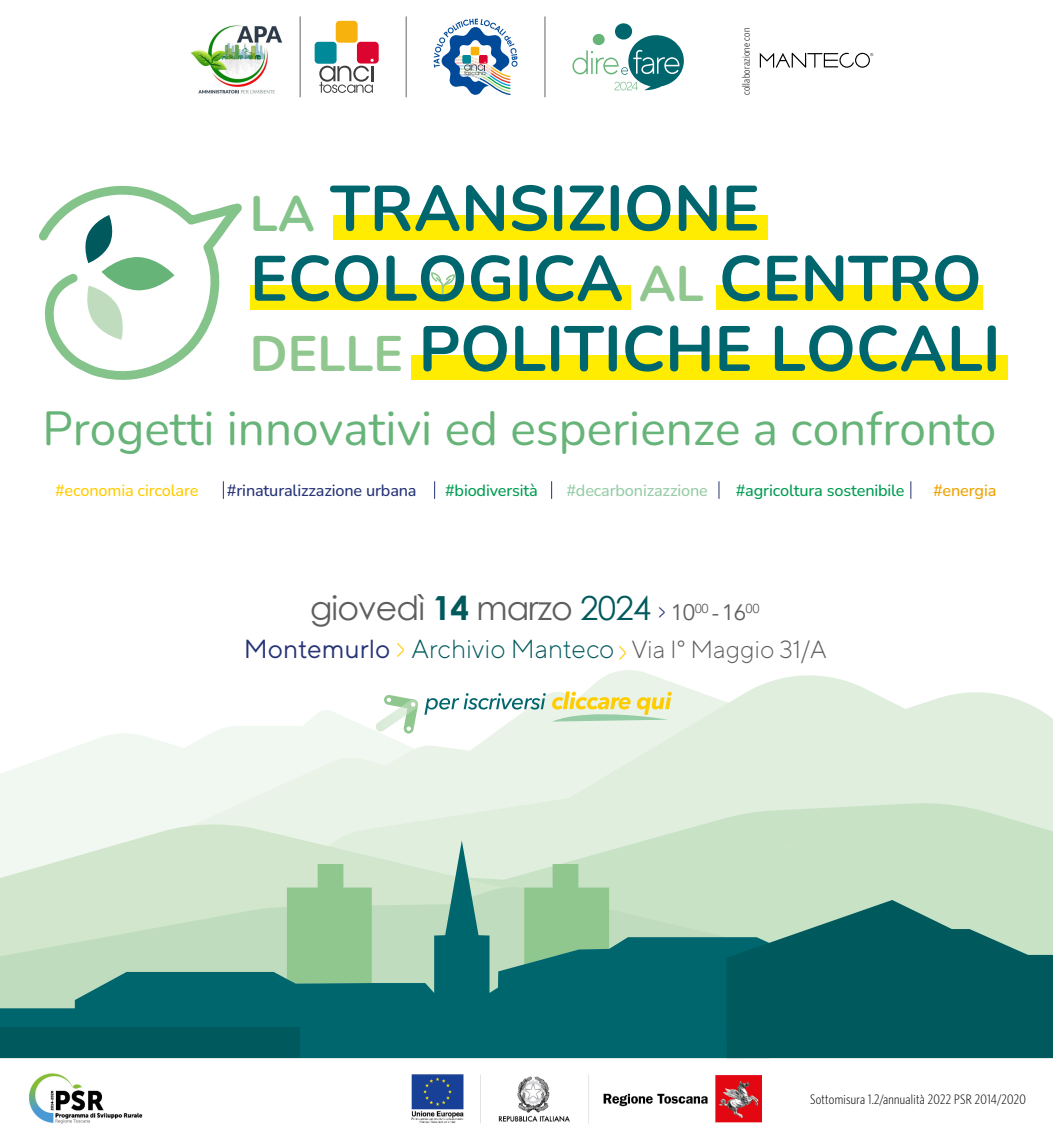
<style>
.page{position:relative;width:1053px;height:1134px;background:#fff}
.page>*{position:absolute;margin:0;border:0;box-sizing:border-box;transform-origin:0 0}
.t1{font:200 63.75px/70.1px "Nunito";color:#00666e}
.t2{font:200 47.75px "Nunito";color:#67b479}
.t3{font:33.12px "Century Gothic";letter-spacing:-.025em;color:#5f5e5e}
.t4{font:300 26.12px "TT Norms Pro";color:#00595c}
.t5{font:200 16.25px "Nunito";letter-spacing:-.01em;color:#009c52}
.t6{font:200 16.25px "Nunito";letter-spacing:-.01em;color:#263375}
.t7{font:200 16.25px "Nunito";letter-spacing:-.01em;color:#fc0}
.t8{font:200 16.25px "Nunito";letter-spacing:-.01em;color:#96cca6}
.t9{font:200 16.25px "Nunito";letter-spacing:-.01em;color:#eda300}
.t10{font:300 condensed 13.75px "Whitney HTF";letter-spacing:.025em;color:#000}
.t11{font:300 condensed 10.75px "Whitney HTF";letter-spacing:.025em;color:#000}
.s1{font-size:49.75px;color:#84c389}
.s2{font-size:49.75px;color:#8fc78f}
.s3{font-weight:700;color:#00595c}
.s4{color:#00595c}
.s5{font-size:21.75px;color:#263375}
.s6{font-family:"Avenir";font-size:22.25px}
.s7{font-weight:400;color:#263375}
.s8{font-size:33px;color:#fc0}
.s9{font-size:24.75px;color:#5f5e5e}
</style>
<div class="page">
<div style="left:333px;top:215px;width:434px;height:24px;background:#ffec00"></div>
<div style="left:250px;top:286px;width:380px;height:24px;background:#ffec00"></div>
<div style="left:716px;top:286px;width:266px;height:24px;background:#ffec00"></div>
<div style="left:411px;top:356px;width:596px;height:24px;background:#ffec00"></div>
<svg style="left:27px;top:670px;width:1025px;height:152px"></svg>
<svg style="left:0;top:822px;width:460px;height:18px"></svg>
<svg style="left:460px;top:803px;width:592px;height:97px;background:#cee5cc"></svg>
<svg style="left:0;top:840px;width:769px;height:218px;background:#78b1a1"></svg>
<svg style="left:726px;top:900px;width:326px;height:158px;background:#24726f"></svg>
<div style="left:0;top:1028px;width:299px;height:30px;background:#00595c"></div>
<svg style="left:431px;top:272px;width:24px;height:23px"></svg>
<img style="left:29px;top:1073px;width:732px;height:51px">
<div style="left:336px;top:21px;width:21px;height:22px;background:#f8b20e;border-radius:4px"></div>
<div style="left:314px;top:42px;width:22px;height:22px;background:#008a99;border-radius:4px"></div>
<div style="left:357px;top:42px;width:21px;height:22px;background:#db052f;border-radius:4px"></div>
<svg style="left:319px;top:59px;width:55px;height:34px"></svg>
<hr style="left:406px;top:16px;width:1px;height:81px;background:#646363">
<hr style="left:544px;top:16px;width:1px;height:81px;background:#646363">
<svg style="left:433px;top:19px;width:84px;height:76px"></svg>
<svg style="left:572px;top:23px;width:112px;height:67px"></svg>
<img style="left:191px;top:25px;width:91px;height:69px">
<hr style="left:300px;top:16px;width:1px;height:81px;background:#646363">
<svg style="left:424px;top:693px;width:121px;height:22px"></svg>
<svg style="left:375px;top:694px;width:43px;height:39px"></svg>
<svg style="left:552px;top:691px;width:119px;height:30px;background:#e3e4a6"></svg>
<svg style="left:223px;top:482px;width:1px;height:16px"></svg>
<svg style="left:434px;top:482px;width:1px;height:16px"></svg>
<svg style="left:551px;top:482px;width:1px;height:16px"></svg>
<svg style="left:718px;top:482px;width:1px;height:16px"></svg>
<svg style="left:910px;top:482px;width:1px;height:16px"></svg>
<svg style="left:39px;top:185px;width:222px;height:195px"></svg>
<svg style="left:759px;top:53px;width:114px;height:15px"></svg>
<p class="t11" style="left:740px;top:95px;width:69px;rotate:-90deg">collaborazione con</p>
<p class="t1" style="left:250px;top:171px;width:752px"><span class="s1">LA</span> TRANSIZIONE<br>ECOLOGICA <span class="s2">AL</span> CENTRO<br><span class="s2">DELLE</span> POLITICHE LOCALI</p>
<p class="t2" style="left:43px;top:395px;width:955px">Progetti innovativi ed esperienze a confronto</p>
<p class="t7" style="left:55px;top:479px;width:145px">#economia circolare</p>
<p class="t6" style="left:227px;top:479px;width:191px">#rinaturalizzazione urbana</p>
<p class="t5" style="left:445px;top:479px;width:94px">#biodiversità</p>
<p class="t8" style="left:566px;top:479px;width:143px">#decarbonizazzione</p>
<p class="t5" style="left:735px;top:479px;width:170px">#agricoltura sostenibile</p>
<p class="t9" style="left:932px;top:479px;width:65px">#energia</p>
<p class="t3" style="left:310px;top:588px;width:451px">giovedì <span class="s3">14</span> marzo <span class="s4">2024</span> <span class="s5">&gt;</span> <span class="s6">10</span><sup>00</sup> <span class="s6">-16</span><sup>00</sup></p>
<p class="t4" style="left:244px;top:632px;width:584px"><span class="s7">Montemurlo</span> <span class="s8">&gt;</span> Archivio Manteco <span class="s8">&gt;</span> <span class="s9">Via I° Maggio 31/A</span></p>
<p class="t10" style="left:810px;top:1092px;width:217px">Sottomisura 1.2/annualità 2022 PSR 2014/2020</p>
</div>
